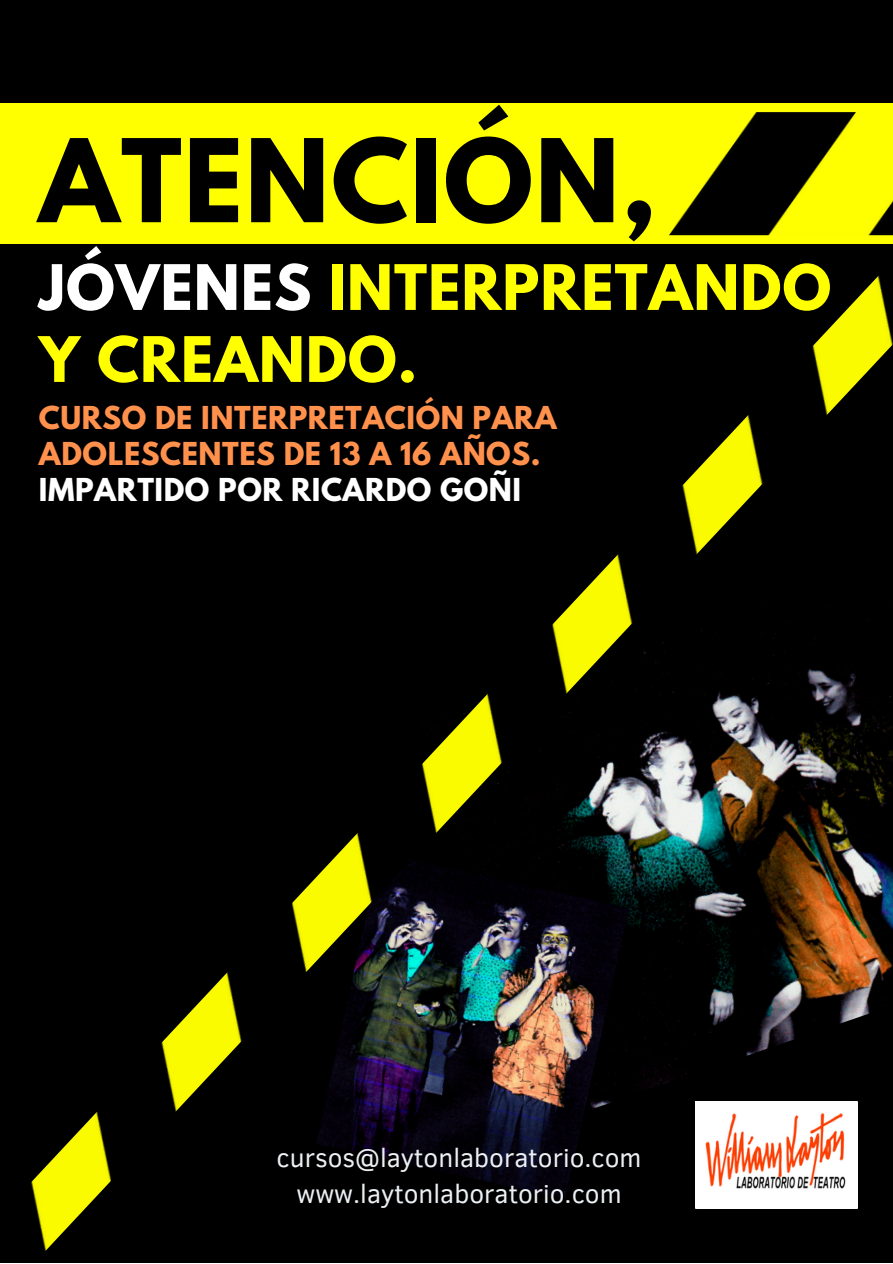
<style>
.page{position:relative;width:893px;height:1264px;background:#fff}
.page>*{position:absolute;margin:0;border:0;box-sizing:border-box;transform-origin:0 0}
.t1{font:700 102px "League Spartan";letter-spacing:.02em;color:#000}
.t2{font:700 55.5px/72px "League Spartan";letter-spacing:.02em;color:#ff0}
.t3{font:700 27.9px "League Spartan";letter-spacing:.02em;color:#ff914d}
.t4{font:700 27.9px "League Spartan";letter-spacing:.02em;color:#fff}
.t5{font:26.25px "Clear Sans";color:#ecf0f3}
.s1{color:#fff}
</style>
<div class="page">
<div style="left:0;top:0;width:740px;height:394px;background:#000"></div>
<div style="left:0;top:103px;width:892px;height:141px;background:#ff0"></div>
<img style="left:669px;top:0;width:223px;height:272px">
<img style="left:0;top:272px;width:892px;height:990px">
<p class="t1" style="left:39px;top:130px;width:619px">ATENCIÓN,</p>
<p class="t2" style="left:39px;top:259px;width:793px"><span class="s1">JÓVENES</span> INTERPRETANDO<br>Y CREANDO.</p>
<p class="t3" style="left:39px;top:404px;width:519px">CURSO DE INTERPRETACIÓN PARA</p>
<p class="t3" style="left:39px;top:440px;width:503px">ADOLESCENTES DE 13 A 16 AÑOS.</p>
<p class="t4" style="left:39px;top:476px;width:484px">IMPARTIDO POR RICARDO GOÑI</p>
<p class="t5" style="left:276px;top:1138px;width:366px">cursos@laytonlaboratorio.com</p>
<p class="t5" style="left:296px;top:1174px;width:327px">www.laytonlaboratorio.com</p>
</div>
